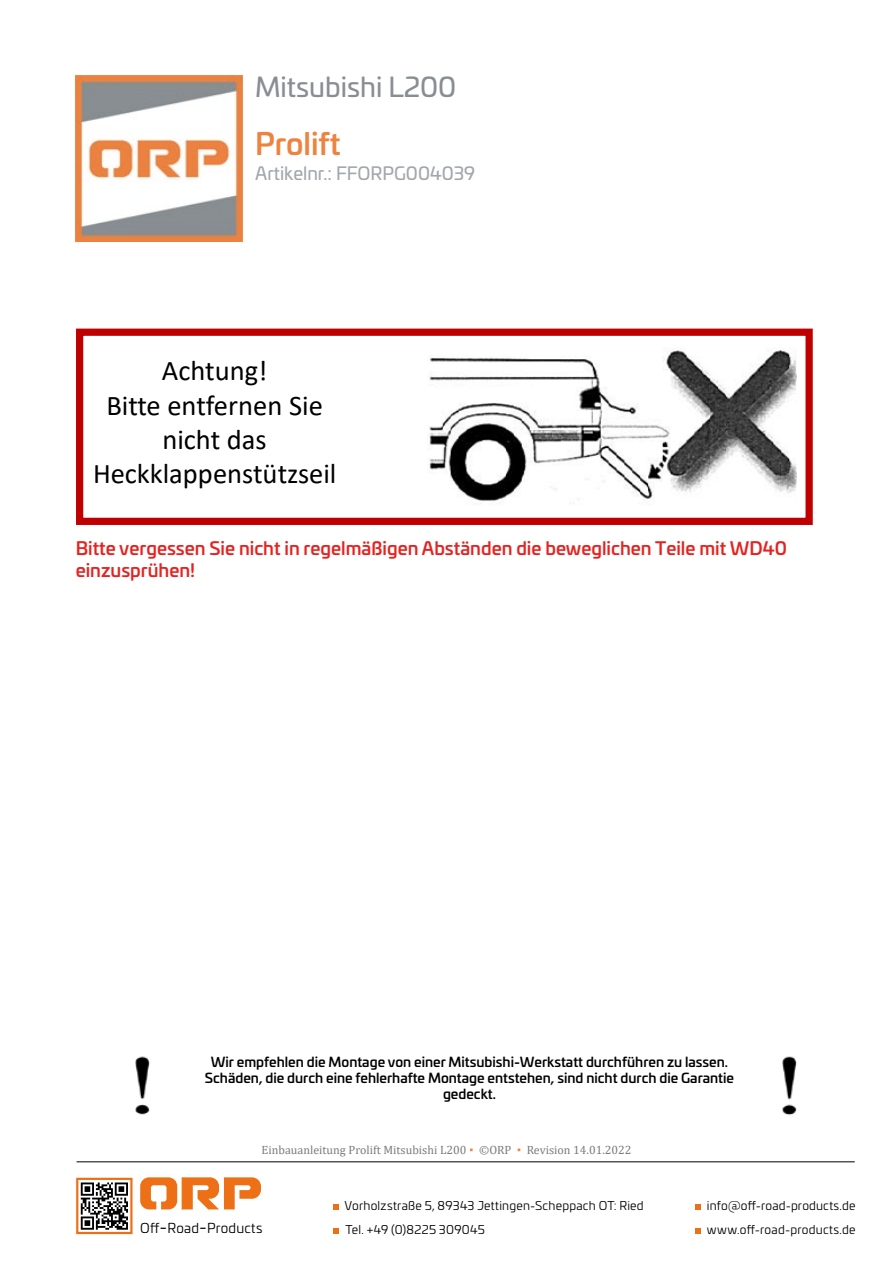
<style>
.page{position:relative;width:893px;height:1263px;background:#fff}
.page>*{position:absolute;margin:0;border:0;box-sizing:border-box;transform-origin:0 0}
.t1{font:500 30px "Univia Pro";color:#ed833f}
.t2{font:28.5px/34.2px "Calibri";color:#000;text-align:center}
.t3{font:27px "Univia Pro";color:#898e93}
.t4{font:500 18px/21.6px "Univia Pro";color:#e52321}
.t5{font:18px "Univia Pro";color:#a3a7ab}
.t6{font:500 13.5px/16.2px "Univia Pro";color:#000;text-align:center}
.t7{font:13.5px "Univia Pro";letter-spacing:.015em;color:#000}
.t8{font:12px "Univia Pro";letter-spacing:.02em;color:#000}
.t9{font:12px "Cambria";color:#7c7b7b}
.s1{color:#ed833f}
.s2{font-size:18px}
</style>
<div class="page">
<img style="left:76px;top:75px;width:166px;height:167px">
<hr style="left:77px;top:1161px;width:778px;height:1px;background:#000">
<svg style="left:140px;top:1177px;width:121px;height:32px"></svg>
<div style="left:76px;top:1178px;width:57px;height:56px;border:2px solid #ed7016"></div>
<svg style="left:81px;top:1182px;width:47px;height:48px"></svg>
<svg style="left:333px;top:1204px;width:5px;height:5px"></svg>
<svg style="left:695px;top:1204px;width:5px;height:5px"></svg>
<svg style="left:333px;top:1228px;width:5px;height:6px"></svg>
<svg style="left:695px;top:1228px;width:5px;height:6px"></svg>
<img style="left:782px;top:1056px;width:15px;height:59px">
<img style="left:135px;top:1056px;width:15px;height:59px">
<img style="left:428px;top:328px;width:368px;height:176px">
<div style="left:76px;top:329px;width:737px;height:196px;border:7px solid #c00000"></div>
<h3 class="t3" style="left:255px;top:67px;width:203px">Mitsubishi L200</h3>
<h1 class="t1" style="left:255px;top:120px;width:87px">Prolift</h1>
<h3 class="t5" style="left:255px;top:159px;width:222px">Artikelnr.: FFORPG004039</h3>
<h2 class="t2" style="left:93px;top:353px;width:245px">Achtung!<br>Bitte entfernen Sie nicht das<br>Heckklappenstützseil</h2>
<h3 class="t4" style="left:76px;top:537px;width:713px">Bitte vergessen Sie nicht in regelmäßigen Abständen die beweglichen Teile mit WD40 einzusprühen!</h3>
<p class="t6" style="left:205px;top:1053px;width:531px">Wir empfehlen die Montage von einer Mitsubishi-Werkstatt durchführen zu lassen.<br>Schäden, die durch eine fehlerhafte Montage entstehen, sind nicht durch die Garantie gedeckt.</p>
<p class="t9" style="left:262px;top:1143px;width:371px">Einbauanleitung Prolift Mitsubishi L200<span class="s1">▪</span> ©ORP <span class="s1">▪</span> Revision 14.01.2022</p>
<p class="t8" style="left:344px;top:1196px;width:301px">Vorholzstraße 5, 89343 Jettingen-Scheppach OT: Ried</p>
<p class="t7" style="left:140px;top:1219px;width:124px">Off<span class="s2">-</span>Road<span class="s2">-</span>Products</p>
<p class="t8" style="left:346px;top:1220px;width:141px">Tel. +49 (0)8225 309045</p>
<p class="t8" style="left:707px;top:1196px;width:150px">info@off-road-products.de</p>
<p class="t8" style="left:707px;top:1220px;width:150px">www.off-road-products.de</p>
</div>
